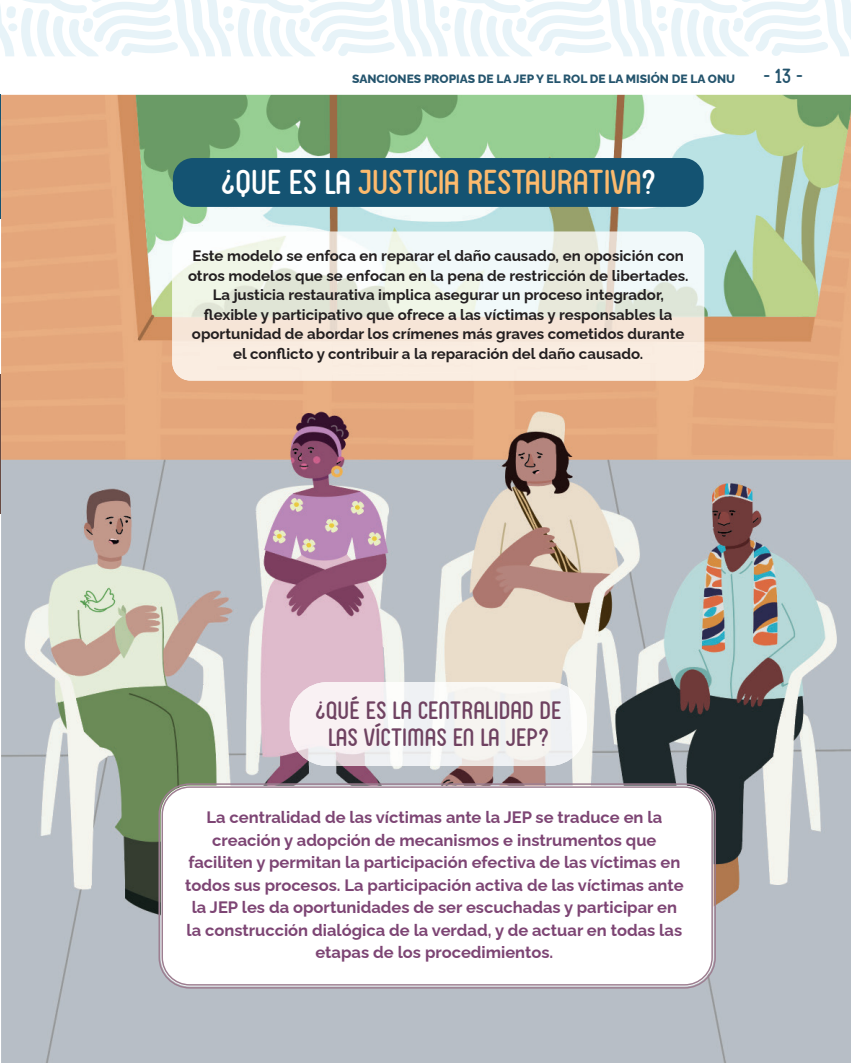
<style>
.page{position:relative;width:851px;height:1063px;background:#fff}
.page>*{position:absolute;margin:0;border:0;box-sizing:border-box;transform-origin:0 0}
.t1{font:33px "FV Almelo";color:#fcba6d}
.t2{font:24px/27px "FV Almelo";letter-spacing:.01em;color:#6f4261;text-align:center}
.t3{font:19.5px "FV Almelo";color:#24546d}
.t4{font:700 16.5px/22.5px "Raleway";color:#7d4574;text-align:center}
.t5{font:700 15px/19.5px "Raleway";color:#231f20;text-align:center}
.t6{font:800 12px "Raleway";color:#24546d}
.s1{color:#fff}
</style>
<div class="page">
<img style="left:1px;top:95px;width:849px;height:968px">
<hr style="left:0;top:94px;width:1px;height:125px;background:#145372">
<hr style="left:0;top:374px;width:1px;height:140px;background:#684a42">
<svg style="left:0;top:0;width:850px;height:56px"></svg>
<img style="left:290px;top:682px;width:296px;height:84px">
<div style="left:173px;top:158px;width:530px;height:49px;background:#145372;border-radius:20px"></div>
<div style="left:161px;top:786px;width:552px;height:200px;background:#fff;border-radius:29px"></div>
<div style="left:158px;top:783px;width:557px;height:206px;border:1px solid #9d7f91;border-radius:31px"></div>
<div style="left:161px;top:786px;width:551px;height:200px;border:1px solid #9d7f91;border-radius:28px"></div>
<img style="left:172px;top:232px;width:532px;height:149px">
<p class="t6" style="left:352px;top:69px;width:384px">SANCIONES PROPIAS DE LA JEP Y EL ROL DE LA MISIÓN DE LA ONU</p>
<p class="t3" style="left:763px;top:64px;width:41px">- 13 -</p>
<h1 class="t1" style="left:221px;top:162px;width:436px"><span class="s1">¿QUE ES LA</span> JUSTICIA RESTAURATIVA<span class="s1">?</span></h1>
<p class="t5" style="left:188px;top:245px;width:502px">Este modelo se enfoca en reparar el daño causado, en oposición con otros modelos que se enfocan en la pena de restricción de libertades.<br>La justicia restaurativa implica asegurar un proceso integrador, flexible y participativo que ofrece a las víctimas y responsables la oportunidad de abordar los crímenes más graves cometidos durante el conflicto y contribuir a la reparación del daño causado.</p>
<h2 class="t2" style="left:315px;top:695px;width:247px">¿QUÉ ES LA CENTRALIDAD DE<br>LAS VÍCTIMAS EN LA JEP?</h2>
<p class="t4" style="left:185px;top:805px;width:500px">La centralidad de las víctimas ante la JEP se traduce en la creación y adopción de mecanismos e instrumentos que faciliten y permitan la participación efectiva de las víctimas en todos sus procesos. La participación activa de las víctimas ante la JEP les da oportunidades de ser escuchadas y participar en la construcción dialógica de la verdad, y de actuar en todas las etapas de los procedimientos.</p>
</div>
